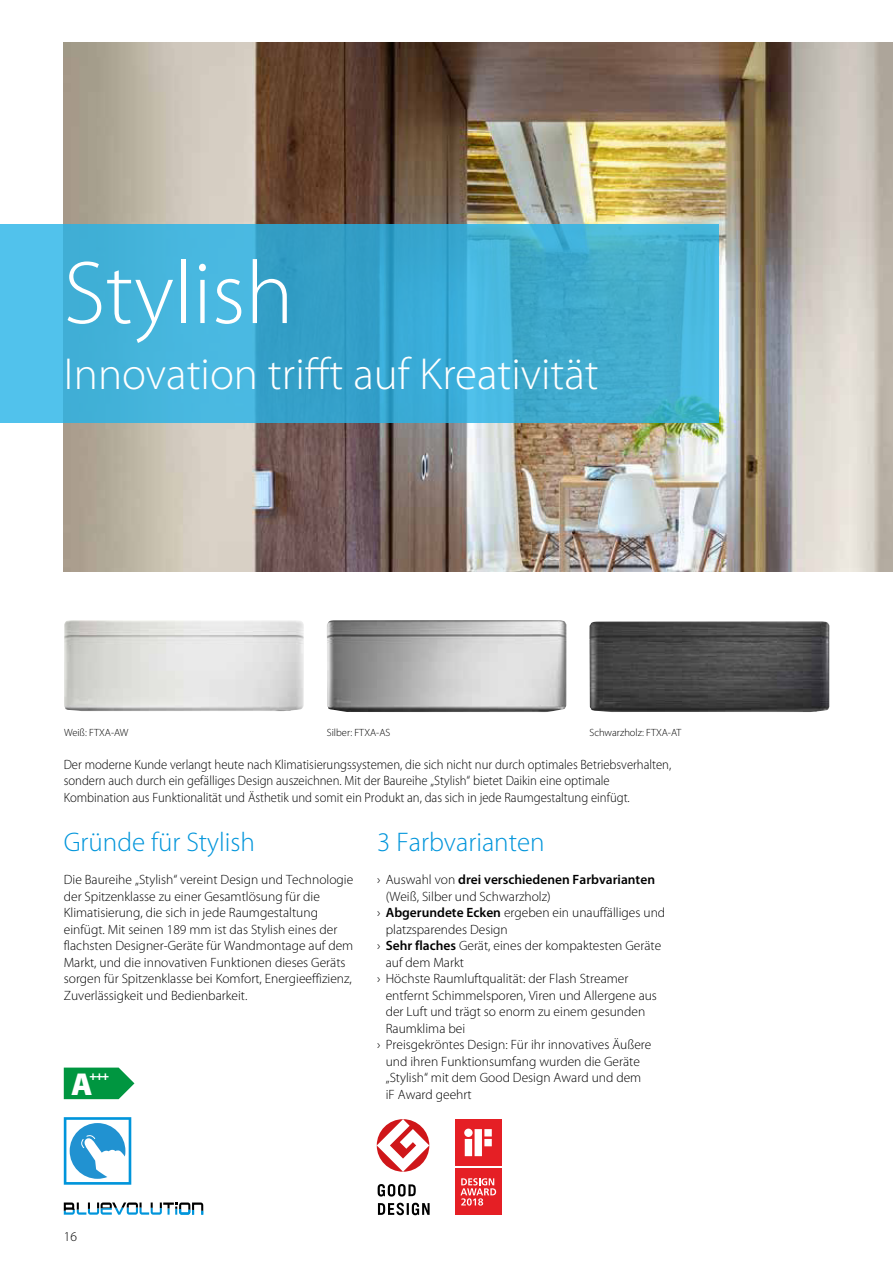
<style>
.page{position:relative;width:893px;height:1263px;background:#fff}
.page>*{position:absolute;margin:0;border:0;box-sizing:border-box;transform-origin:0 0}
.t1{font:300 90px "Myriad Pro";color:#fff}
.t2{font:300 45px "Myriad Pro";color:#fff}
.t3{font:900 31.8px "Myriad Pro";color:#fff}
.t4{font:300 27px "Myriad Pro";color:#0095db}
.t5{font:300 13.5px/16.5px "Myriad Pro";color:#000}
.t6{font:300 13.5px/16.5px "Myriad Pro";color:#000;scale:.94 1}
.t7{font:600 13.5px "Myriad Pro";color:#000}
.t8{font:900 12.3px "Myriad Pro";color:#fff}
.t9{font:300 10.5px "Myriad Pro";color:#000}
.s1{font-weight:300}
.s2{font-weight:600}
</style>
<div class="page">
<img style="left:64px;top:43px;width:829px;height:528px">
<svg style="left:0;top:224px;width:719px;height:198px;background:#41afd5"></svg>
<svg style="left:378px;top:1184px;width:38px;height:12px"></svg>
<svg style="left:378px;top:1203px;width:52px;height:12px"></svg>
<svg style="left:377px;top:1119px;width:52px;height:53px"></svg>
<div style="left:455px;top:1168px;width:47px;height:47px;background:#e51f25"></div>
<div style="left:455px;top:1119px;width:47px;height:47px;background:#e51f25"></div>
<svg style="left:464px;top:1128px;width:28px;height:28px"></svg>
<svg style="left:460px;top:1178px;width:36px;height:27px"></svg>
<img style="left:64px;top:620px;width:240px;height:91px">
<img style="left:327px;top:620px;width:240px;height:92px">
<img style="left:589px;top:621px;width:240px;height:91px">
<svg style="left:64px;top:1067px;width:70px;height:32px;background:#1fa257"></svg>
<svg style="left:64px;top:1117px;width:67px;height:68px"></svg>
<svg style="left:64px;top:1202px;width:139px;height:13px"></svg>
<h1 class="t1" style="left:64px;top:250px;width:231px">Stylish</h1>
<h2 class="t2" style="left:64px;top:353px;width:536px">Innovation trifft auf Kreativität</h2>
<p class="t9" style="left:64px;top:727px;width:66px">Weiß: FTXA-AW</p>
<p class="t9" style="left:327px;top:727px;width:65px">Silber: FTXA-AS</p>
<p class="t9" style="left:589px;top:727px;width:93px">Schwarzholz: FTXA-AT</p>
<p class="t6" style="left:64px;top:756px;width:648px">Der moderne Kunde verlangt heute nach Klimatisierungssystemen, die sich nicht nur durch optimales Betriebsverhalten, sondern auch durch ein gefälliges Design auszeichnen. Mit der Baureihe „Stylish“ bietet Daikin eine optimale<br>Kombination aus Funktionalität und Ästhetik und somit ein Produkt an, das sich in jede Raumgestaltung einfügt.</p>
<h3 class="t4" style="left:64px;top:829px;width:193px">Gründe für Stylish</h3>
<p class="t5" style="left:64px;top:872px;width:291px">Die Baureihe „Stylish“ vereint Design und Technologie der Spitzenklasse zu einer Gesamtlösung für die Klimatisierung, die sich in jede Raumgestaltung einfügt. Mit seinen 189 mm ist das Stylish eines der flachsten Designer-Geräte für Wandmontage auf dem Markt, und die innovativen Funktionen dieses Geräts sorgen für Spitzenklasse bei Komfort, Energieeffizienz, Zuverlässigkeit und Bedienbarkeit.</p>
<h3 class="t4" style="left:377px;top:829px;width:169px">3 Farbvarianten</h3>
<p class="t7" style="left:377px;top:874px;width:279px"><span class="s1">› Auswahl von</span> drei verschiedenen Farbvarianten</p>
<p class="t5" style="left:386px;top:888px;width:166px">(Weiß, Silber und Schwarzholz)</p>
<p class="t5" style="left:377px;top:905px;width:289px">› <span class="s2">Abgerundete Ecken</span> ergeben ein unauffälliges und</p>
<p class="t5" style="left:386px;top:921px;width:124px">platzsparendes Design</p>
<p class="t5" style="left:377px;top:938px;width:286px">› <span class="s2">Sehr flaches</span> Gerät, eines der kompaktesten Geräte</p>
<p class="t5" style="left:386px;top:954px;width:80px">auf dem Markt</p>
<p class="t5" style="left:377px;top:971px;width:253px">› Höchste Raumluftqualität: der Flash Streamer</p>
<p class="t5" style="left:386px;top:987px;width:273px">entfernt Schimmelsporen, Viren und Allergene aus</p>
<p class="t5" style="left:386px;top:1004px;width:261px">der Luft und trägt so enorm zu einem gesunden</p>
<p class="t5" style="left:386px;top:1020px;width:81px">Raumklima bei</p>
<p class="t5" style="left:377px;top:1037px;width:276px">› Preisgekröntes Design: Für ihr innovatives Äußere</p>
<p class="t5" style="left:386px;top:1053px;width:256px">und ihren Funktionsumfang wurden die Geräte</p>
<p class="t5" style="left:386px;top:1070px;width:257px">„Stylish“ mit dem Good Design Award und dem</p>
<p class="t5" style="left:386px;top:1086px;width:87px">iF Award geehrt</p>
<h3 class="t3" style="left:71px;top:1066px;width:23px">A</h3>
<p class="t8" style="left:90px;top:1069px;width:21px">+++</p>
<p class="t5" style="left:64px;top:1228px;width:15px">16</p>
</div>
